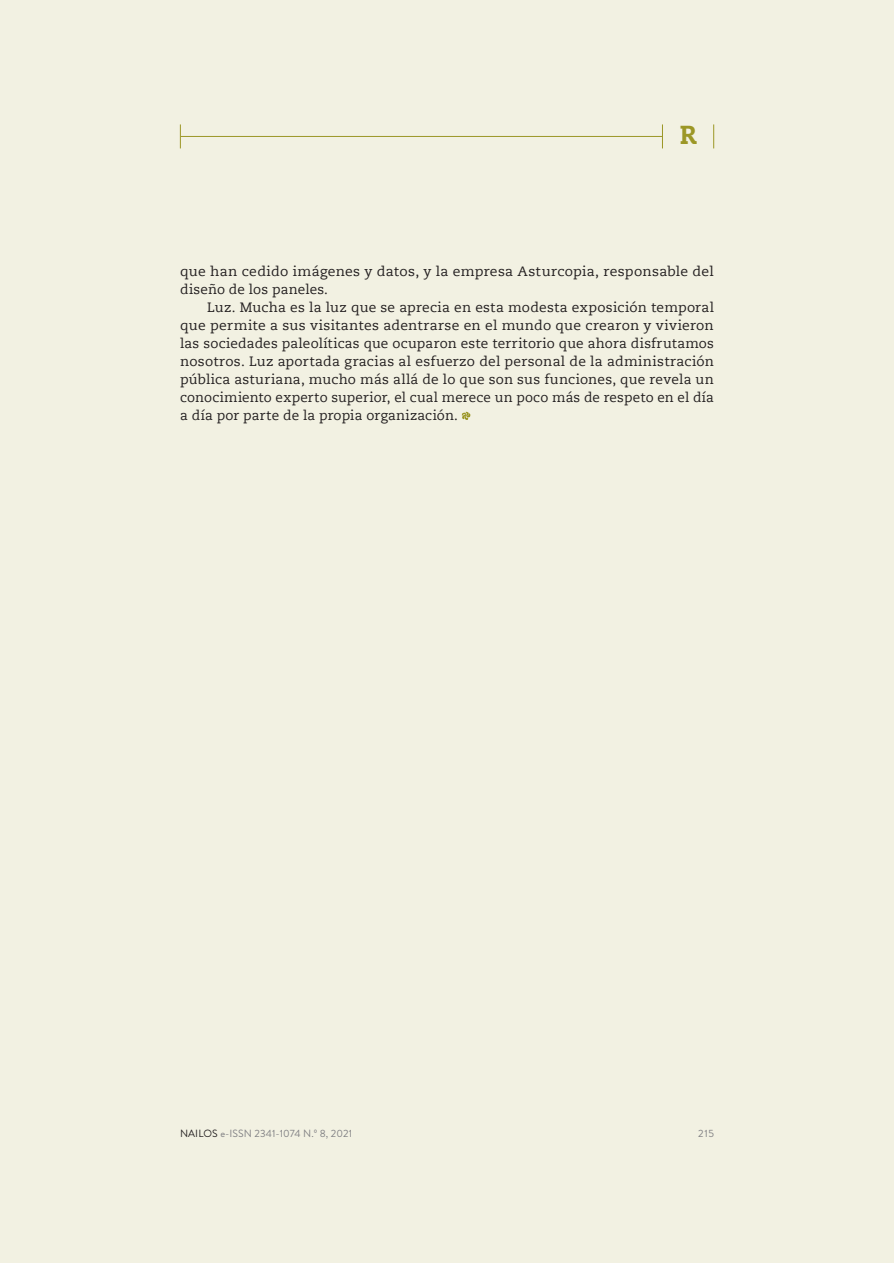
<style>
.page{position:relative;width:894px;height:1263px;background:#f2f1e2}
.page>*{position:absolute;margin:0;border:0;box-sizing:border-box;transform-origin:0 0}
.t1{font:800 25.95px "Caecilia LT Std";color:#9c9726}
._05_NORMAL_con_sangr{font:13.5px/18px "Caecilia LT Std";letter-spacing:.015em;color:#231f20}
.t2{font:10.5px "Brandon Grotesque";letter-spacing:.01em;color:#808083}
.s1{color:#231f20}
</style>
<div class="page">
<hr style="left:181px;top:136px;width:482px;height:1px;background:#9c9726">
<svg style="left:180px;top:124px;width:1px;height:24px"></svg>
<svg style="left:713px;top:124px;width:1px;height:24px"></svg>
<svg style="left:662px;top:124px;width:1px;height:24px"></svg>
<svg style="left:462px;top:411px;width:9px;height:9px"></svg>
<h1 class="t1" style="left:680px;top:119px;width:18px">R</h1>
<p class="_05_NORMAL_con_sangr" style="left:180px;top:263px;width:535px">que han cedido imágenes y datos, y la empresa Asturcopia, responsable del diseño de los paneles.</p>
<p class="_05_NORMAL_con_sangr" style="left:180px;top:299px;width:535px;text-align:justify;text-indent:27px">Luz. Mucha es la luz que se aprecia en esta modesta exposición temporal que permite a sus visitantes adentrarse en el mundo que crearon y vivieron las sociedades paleolíticas que ocuparon este territorio que ahora disfrutamos nosotros. Luz aportada gracias al esfuerzo del personal de la administración pública asturiana, mucho más allá de lo que son sus funciones, que revela un conocimiento experto superior, el cual merece un poco más de respeto en el día a día por parte de la propia organización.</p>
<p class="t2" style="left:180px;top:1126px;width:174px"><span class="s1">NAILOS</span> e-ISSN 2341-1074 N.º 8, 2021</p>
<p class="t2" style="left:698px;top:1126px;width:17px">215</p>
</div>
